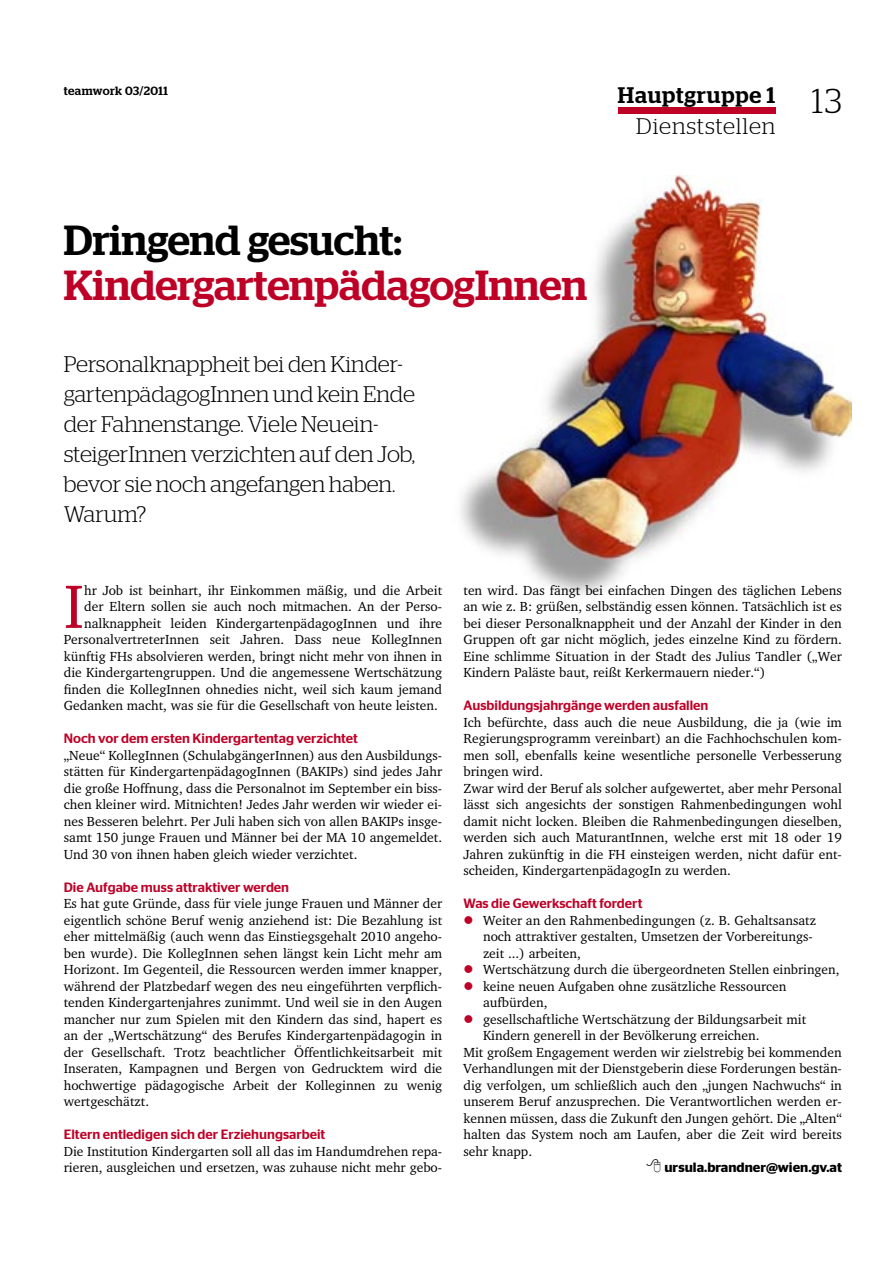
<style>
.page{position:relative;width:893px;height:1263px;background:#fff}
.page>*{position:absolute;margin:0;border:0;box-sizing:border-box;transform-origin:0 0}
.t1{font:62.7px "Charter Itc T";color:#be0027}
.t2{font:500 42px "Stag";color:#be0027}
.t3{font:500 42px "Stag";letter-spacing:-.005em;color:#000}
.t4{font:300 34.5px "Stag";color:#000}
.t5{font:300 22.5px/30px "Stag";color:#000}
.t6{font:300 22.5px "Stag";letter-spacing:.04em;color:#000}
.t7{font:500 22.5px "Stag";letter-spacing:.04em;color:#000}
.t8{font:13.5px/16.5px "Charter Itc T";color:#000;text-align:justify}
.t9{font:500 13.5px "Stag Sans";color:#be0027}
.t10{font:600 13.5px "Stag Sans";color:#000}
.t11{font:500 12px "Stag";letter-spacing:.035em;color:#000}
.s1{color:#be0027}
</style>
<div class="page">
<img style="left:460px;top:176px;width:392px;height:419px">
<div style="left:618px;top:107px;width:157px;height:7px;background:#be0027"></div>
<p class="t11" style="left:64px;top:83px;width:106px">teamwork 03/2011</p>
<p class="t7" style="left:618px;top:82px;width:159px">Hauptgruppe 1</p>
<p class="t6" style="left:636px;top:113px;width:141px">Dienststellen</p>
<p class="t3" style="left:64px;top:216px;width:340px">Dringend gesucht:</p>
<p class="t2" style="left:64px;top:261px;width:525px">KindergartenpädagogInnen</p>
<p class="t5" style="left:64px;top:348px;width:341px">Personalknappheit bei den Kinder-</p>
<p class="t5" style="left:64px;top:378px;width:353px">gartenpädagogInnen und kein Ende</p>
<p class="t5" style="left:64px;top:408px;width:316px">der Fahnenstange. Viele Neuein-</p>
<p class="t5" style="left:64px;top:438px;width:353px">steigerInnen verzichten auf den Job,</p>
<p class="t5" style="left:64px;top:468px;width:333px">bevor sie noch angefangen haben.<br>Warum?</p>
<p class="t4" style="left:812px;top:81px;width:31px">13</p>
<p class="t1" style="left:64px;top:567px;width:22px">I</p>
<p class="t8" style="left:84px;top:582px;width:360px">hr Job ist beinhart, ihr Einkommen mäßig, und die Arbeit</p>
<p class="t8" style="left:84px;top:598px;width:360px">der Eltern sollen sie auch noch mitmachen. An der Perso-</p>
<p class="t8" style="left:84px;top:615px;width:360px">nalknappheit leiden KindergartenpädagogInnen und ihre</p>
<p class="t8" style="left:64px;top:631px;width:380px">PersonalvertreterInnen seit Jahren. Dass neue KollegInnen</p>
<p class="t8" style="left:64px;top:648px;width:380px">künftig FHs absolvieren werden, bringt nicht mehr von ihnen in</p>
<p class="t8" style="left:64px;top:664px;width:380px">die Kindergartengruppen. Und die angemessene Wertschätzung</p>
<p class="t8" style="left:64px;top:681px;width:380px">finden die KollegInnen ohnedies nicht, weil sich kaum jemand</p>
<p class="t8" style="left:64px;top:697px;width:376px">Gedanken macht, was sie für die Gesellschaft von heute leisten.</p>
<p class="t9" style="left:64px;top:731px;width:296px">Noch vor dem ersten Kindergartentag verzichtet</p>
<p class="t8" style="left:64px;top:747px;width:380px">„Neue“ KollegInnen (SchulabgängerInnen) aus den Ausbildungs&shy;stätten für KindergartenpädagogInnen (BAKIPs) sind jedes Jahr die große Hoffnung, dass die Personalnot im September ein biss&shy;chen kleiner wird. Mitnichten! Jedes Jahr werden wir wieder ei&shy;nes Besseren belehrt. Per Juli haben sich von allen BAKIPs insge&shy;samt 150 junge Frauen und Männer bei der MA 10 angemeldet.<br>Und 30 von ihnen haben gleich wieder verzichtet.</p>
<p class="t9" style="left:64px;top:879px;width:227px">Die Aufgabe muss attraktiver werden</p>
<p class="t8" style="left:64px;top:895px;width:380px">Es hat gute Gründe, dass für viele junge Frauen und Männer der eigentlich schöne Beruf wenig anziehend ist: Die Bezahlung ist eher mittelmäßig (auch wenn das Einstiegsgehalt 2010 angeho&shy;ben wurde). Die KollegInnen sehen längst kein Licht mehr am Horizont. Im Gegenteil, die Ressourcen werden immer knapper, während der Platzbedarf wegen des neu eingeführten verpflich&shy;tenden Kindergartenjahres zunimmt. Und weil sie in den Augen mancher nur zum Spielen mit den Kindern das sind, hapert es an der „Wertschätzung“ des Berufes Kindergartenpädagogin in der Gesellschaft. Trotz beachtlicher Öffentlichkeitsarbeit mit Inseraten, Kampagnen und Bergen von Gedrucktem wird die hochwertige pädagogische Arbeit der Kolleginnen zu wenig wertgeschätzt.</p>
<p class="t9" style="left:64px;top:1127px;width:263px">Eltern entledigen sich der Erziehungsarbeit</p>
<p class="t8" style="left:64px;top:1143px;width:380px">Die Institution Kindergarten soll all das im Handumdrehen repa&shy;rieren, ausgleichen und ersetzen, was zuhause nicht mehr gebo-</p>
<p class="t8" style="left:463px;top:582px;width:380px">ten wird. Das fängt bei einfachen Dingen des täglichen Lebens an wie z. B: grüßen, selbständig essen können. Tatsächlich ist es bei dieser Personalknappheit und der Anzahl der Kinder in den Gruppen oft gar nicht möglich, jedes einzelne Kind zu fördern.<br>Eine schlimme Situation in der Stadt des Julius Tandler („Wer Kindern Paläste baut, reißt Kerkermauern nieder.“)</p>
<p class="t9" style="left:463px;top:698px;width:246px">Ausbildungsjahrgänge werden ausfallen</p>
<p class="t8" style="left:463px;top:714px;width:380px">Ich befürchte, dass auch die neue Ausbildung, die ja (wie im Regierungsprogramm vereinbart) an die Fachhochschulen kom&shy;men soll, ebenfalls keine wesentliche personelle Verbesserung bringen wird.</p>
<p class="t8" style="left:463px;top:780px;width:380px">Zwar wird der Beruf als solcher aufgewertet, aber mehr Personal lässt sich angesichts der sonstigen Rahmenbedingungen wohl damit nicht locken. Bleiben die Rahmenbedingungen dieselben, werden sich auch MaturantInnen, welche erst mit 18 oder 19<br>Jahren zukünftig in die FH einsteigen werden, nicht dafür ent&shy;scheiden, KindergartenpädagogIn zu werden.</p>
<p class="t9" style="left:463px;top:896px;width:181px">Was die Gewerkschaft fordert</p>
<p class="t8" style="left:463px;top:912px;width:354px"><span class="s1">●</span> Weiter an den Rahmenbedingungen (z. B. Gehaltsansatz</p>
<p class="t8" style="left:483px;top:928px;width:331px">noch attraktiver gestalten, Umsetzen der Vorbereitungs-</p>
<p class="t8" style="left:483px;top:945px;width:99px">zeit ...) arbeiten,</p>
<p class="t8" style="left:463px;top:961px;width:377px"><span class="s1">●</span> Wertschätzung durch die übergeordneten Stellen einbringen,</p>
<p class="t8" style="left:463px;top:978px;width:324px"><span class="s1">●</span> keine neuen Aufgaben ohne zusätzliche Ressourcen</p>
<p class="t8" style="left:483px;top:994px;width:66px">aufbürden,</p>
<p class="t8" style="left:463px;top:1011px;width:344px"><span class="s1">●</span> gesellschaftliche Wertschätzung der Bildungsarbeit mit</p>
<p class="t8" style="left:483px;top:1027px;width:278px">Kindern generell in der Bevölkerung erreichen.</p>
<p class="t8" style="left:463px;top:1044px;width:380px">Mit großem Engagement werden wir zielstrebig bei kommenden Verhandlungen mit der Dienstgeberin diese Forderungen bestän&shy;dig verfolgen, um schließlich auch den „jungen Nachwuchs“ in unserem Beruf anzusprechen. Die Verantwortlichen werden er&shy;kennen müssen, dass die Zukunft den Jungen gehört. Die „Alten“ halten das System noch am Laufen, aber die Zeit wird bereits sehr knapp.</p>
<p class="t10" style="left:664px;top:1160px;width:179px">ursula.brandner@wien.gv.at</p>
</div>
